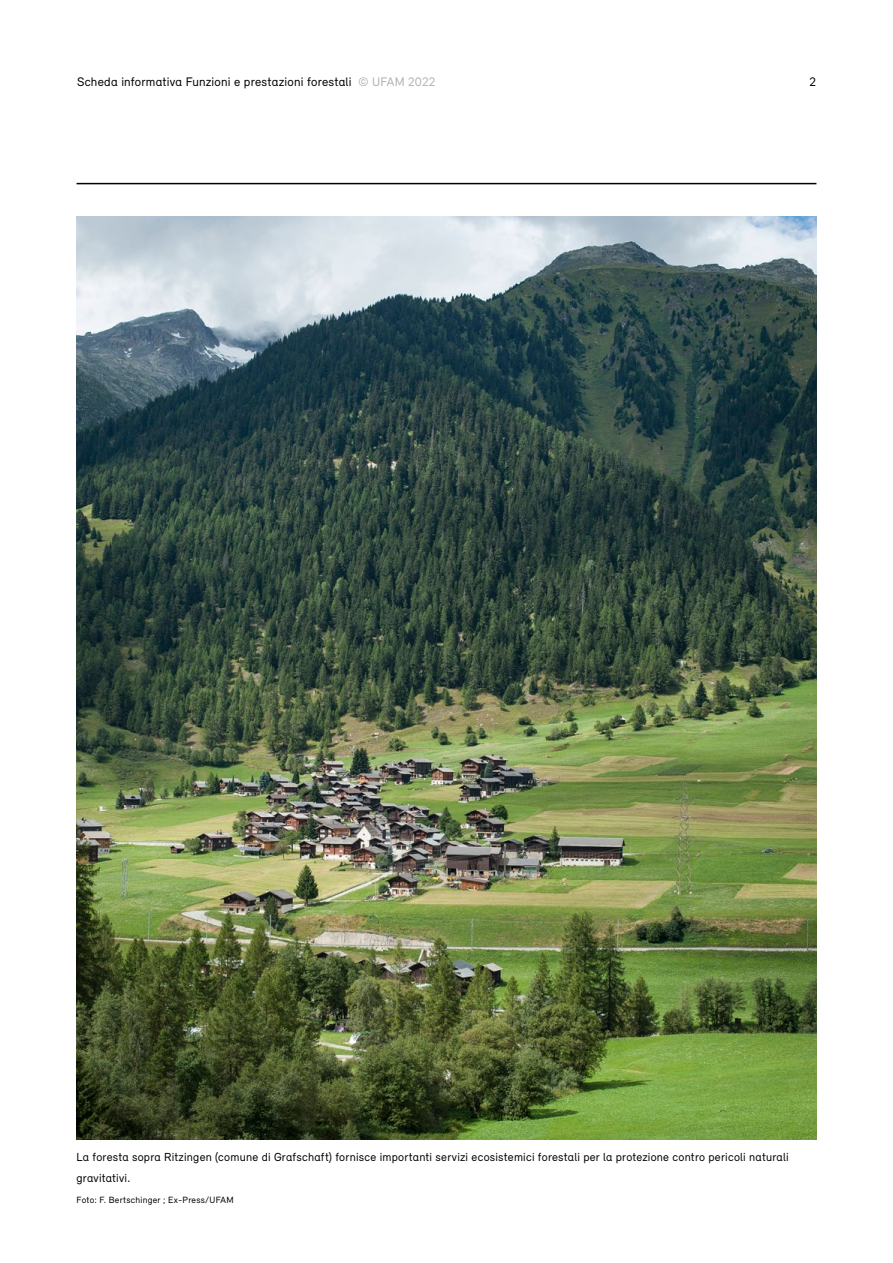
<style>
.page{position:relative;width:893px;height:1263px;background:#fff}
.page>*{position:absolute;margin:0;border:0;box-sizing:border-box;transform-origin:0 0}
.t1{font:12.75px "Relevant";letter-spacing:.015em;color:#000}
.t2{font:12px/21.3px "Relevant";letter-spacing:.02em;color:#000}
.t3{font:9.3px "Relevant";letter-spacing:.03em;color:#000}
.s1{color:#b3b2b2}
</style>
<div class="page">
<img style="left:77px;top:217px;width:739px;height:923px">
<hr style="left:77px;top:183px;width:739px;height:1px;background:#000">
<p class="t1" style="left:77px;top:74px;width:360px">Scheda informativa Funzioni e prestazioni forestali <span class="s1">© UFAM 2022</span></p>
<p class="t1" style="left:809px;top:74px;width:8px">2</p>
<p class="t2" style="left:77px;top:1146px;width:714px">La foresta sopra Ritzingen (comune di Grafschaft) fornisce importanti servizi ecosistemici forestali per la protezione contro pericoli naturali gravitativi.</p>
<p class="t3" style="left:77px;top:1195px;width:159px">Foto: F. Bertschinger ; Ex-Press/UFAM</p>
</div>
